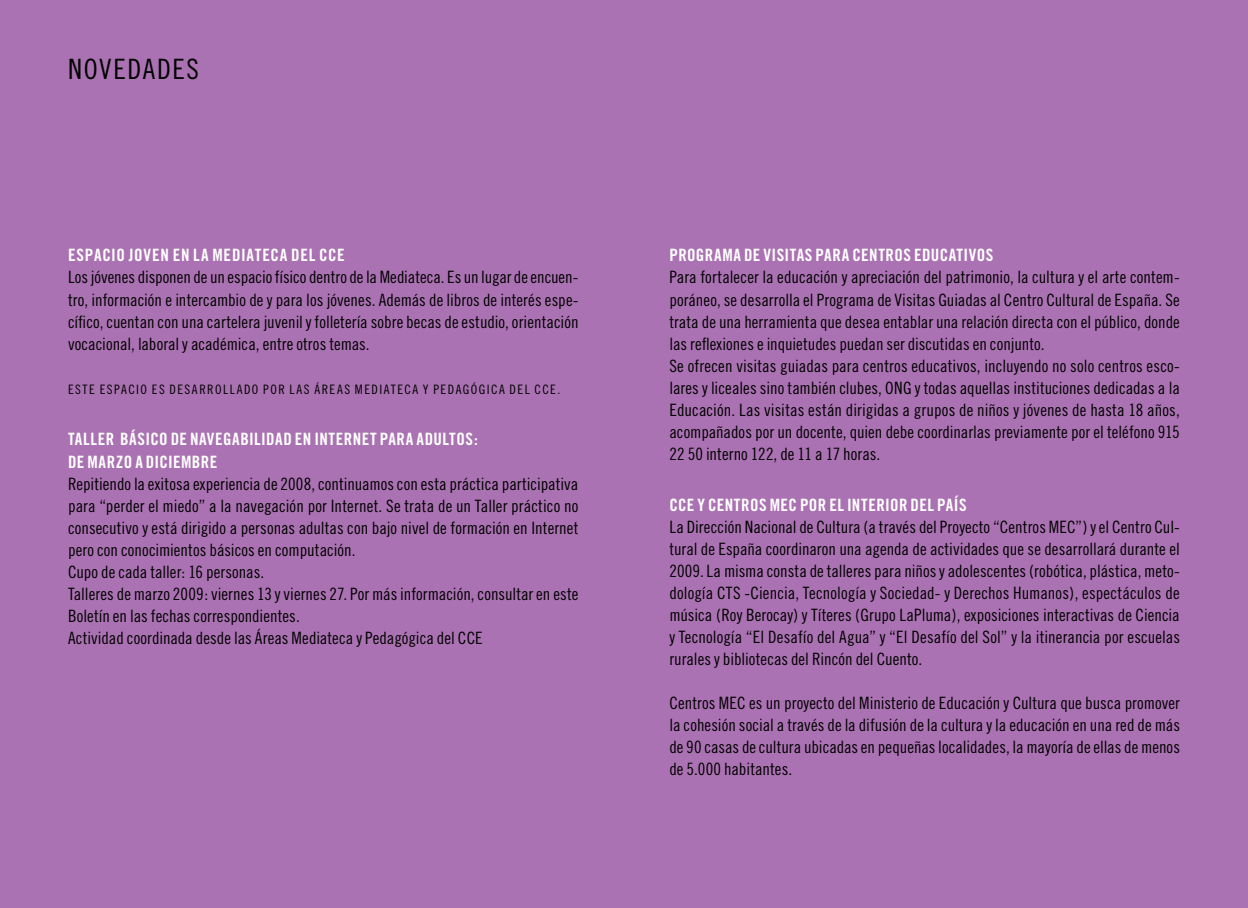
<style>
.page{position:relative;width:1248px;height:908px;background:#fff}
.page>*{position:absolute;margin:0;border:0;box-sizing:border-box;transform-origin:0 0}
.t1{font:28px "Trade Gothic Cond Eighteen";letter-spacing:.055em;color:#000}
.t2{font:17px/22px "Trade Gothic Cond Eighteen";letter-spacing:.005em;color:#000;text-align:justify}
.t3{font:17px "Trade Gothic Bold Cond Twenty";letter-spacing:.03em;color:#fff}
.t4{font:13px "Trade Gothic Cond Eighteen";letter-spacing:.115em;color:#000}
</style>
<div class="page">
<div style="left:0;top:0;width:1247px;height:907px;background:#aa72b2"></div>
<h1 class="t1" style="left:68px;top:52px;width:132px">NOVEDADES</h1>
<p class="t3" style="left:68px;top:245px;width:26px">ESPACIO</p>
<p class="t3" style="left:129px;top:245px;width:15px">JOVEN</p>
<p class="t3" style="left:173px;top:245px;width:60px">EN LA MEDIATECA</p>
<p class="t3" style="left:291px;top:245px;width:55px">DEL CCE</p>
<p class="t2" style="left:68px;top:266px;width:512px">Los jóvenes disponen de un espacio físico dentro de la Mediateca. Es un lugar de encuen&shy;tro, información e intercambio de y para los jóvenes. Además de libros de interés espe&shy;cífico, cuentan con una cartelera juvenil y folletería sobre becas de estudio, orientación vocacional, laboral y académica, entre otros temas.</p>
<p class="t4" style="left:68px;top:381px;width:15px">Este</p>
<p class="t4" style="left:100px;top:381px;width:8px">espacio</p>
<p class="t4" style="left:152px;top:381px;width:26px">es desarrollado</p>
<p class="t4" style="left:263px;top:381px;width:8px">por</p>
<p class="t4" style="left:289px;top:381px;width:8px">las</p>
<p class="t4" style="left:314px;top:381px;width:16px">Áreas</p>
<p class="t4" style="left:355px;top:381px;width:18px">Mediateca</p>
<p class="t4" style="left:423px;top:381px;width:26px">y Pedagógica</p>
<p class="t4" style="left:509px;top:381px;width:8px">del</p>
<p class="t4" style="left:534px;top:381px;width:27px">CCE.</p>
<p class="t3" style="left:68px;top:428px;width:16px">TALLER</p>
<p class="t3" style="left:120px;top:428px;width:88px">BÁSICO DE NAVEGABILIDAD</p>
<p class="t3" style="left:295px;top:428px;width:34px">EN INTERNET</p>
<p class="t3" style="left:379px;top:428px;width:10px">PARA</p>
<p class="t3" style="left:416px;top:428px;width:9px">ADULTO</p>
<p class="t3" style="left:465px;top:428px;width:14px">S:</p>
<p class="t3" style="left:68px;top:451px;width:87px">DE MARZOADICIEMBRE</p>
<p class="t2" style="left:68px;top:472px;width:512px;text-align:left">Repitiendo la exitosa experiencia de 2008, continuamos con esta práctica participativa para “perder el miedo” a la navegación por Internet. Se trata de un Taller práctico no consecutivo y está dirigido a personas adultas con bajo nivel de formación en Internet pero con conocimientos básicos en computación.<br>Cupo de cada taller: 16 personas.<br>Talleres de marzo 2009: viernes 13 y viernes 27. Por más información, consultar en este Boletín en las fechas correspondientes.<br>Actividad coordinada desde las Áreas Mediateca y Pedagógica del CCE</p>
<p class="t3" style="left:669px;top:245px;width:324px">PROGRAMA DE VISITAS PARA CENTROS EDUCATIVOS</p>
<p class="t2" style="left:669px;top:266px;width:512px;text-align:left">Para fortalecer la educación y apreciación del patrimonio, la cultura y el arte contem&shy;poráneo, se desarrolla el Programa de Visitas Guiadas al Centro Cultural de España. Se trata de una herramienta que desea entablar una relación directa con el público, donde las reflexiones e inquietudes puedan ser discutidas en conjunto.<br>Se ofrecen visitas guiadas para centros educativos, incluyendo no solo centros esco&shy;lares y liceales sino también clubes, ONG y todas aquellas instituciones dedicadas a la Educación. Las visitas están dirigidas a grupos de niños y jóvenes de hasta 18 años, acompañados por un docente, quien debe coordinarlas previamente por el teléfono 915<br>22 50 interno 122, de 11 a 17 horas.</p>
<p class="t3" style="left:669px;top:494px;width:297px">CCE Y CENTROS MEC POR EL INTERIOR DEL PAÍS</p>
<p class="t2" style="left:669px;top:515px;width:512px">La Dirección Nacional de Cultura (a través del Proyecto “Centros MEC”) y el Centro Cul&shy;tural de España coordinaron una agenda de actividades que se desarrollará durante el 2009. La misma consta de talleres para niños y adolescentes (robótica, plástica, meto&shy;dología CTS -Ciencia, Tecnología y Sociedad- y Derechos Humanos), espectáculos de música (Roy Berocay) y Títeres (Grupo LaPluma), exposiciones interactivas de Ciencia y Tecnología “El Desafío del Agua” y “El Desafío del Sol” y la itinerancia por escuelas rurales y bibliotecas del Rincón del Cuento.</p>
<p class="t2" style="left:669px;top:691px;width:512px">Centros MEC es un proyecto del Ministerio de Educación y Cultura que busca promover la cohesión social a través de la difusión de la cultura y la educación en una red de más de 90 casas de cultura ubicadas en pequeñas localidades, la mayoría de ellas de menos de 5.000 habitantes.</p>
</div>
